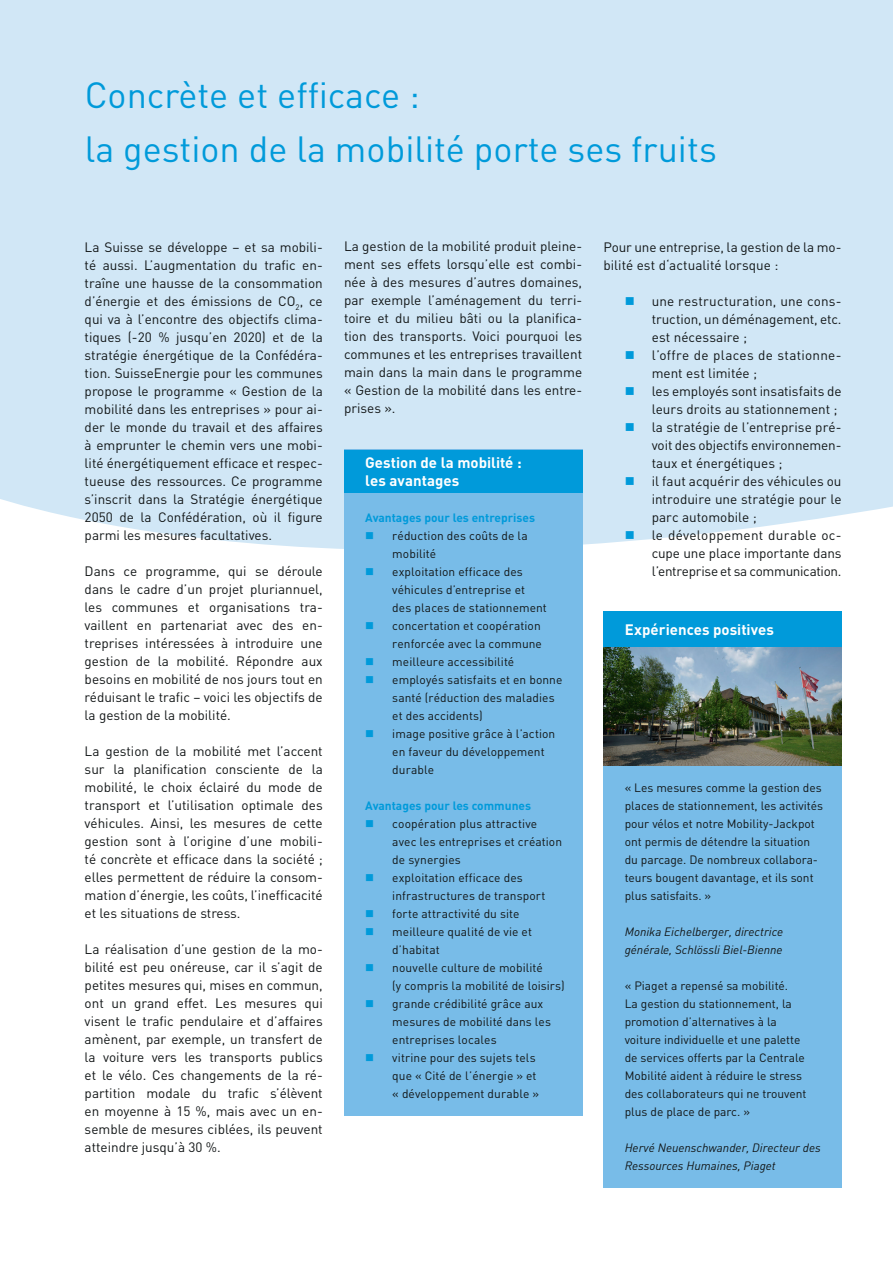
<style>
.page{position:relative;width:893px;height:1263px;background:#fff}
.page>*{position:absolute;margin:0;border:0;box-sizing:border-box;transform-origin:0 0}
.t1{font:36px/54px "DIN Pro";color:#009ada}
.t2{font:700 15px/18px "DIN Pro";color:#fff}
.t3{font:13.5px/18px "DIN Pro";color:#121617;text-align:justify}
.t4{font:12px/18px "DIN Pro";letter-spacing:.005em;color:#121617}
.t5{font:italic 12px/18px "DIN Pro";color:#121617}
.t6{font:700 12px "DIN Pro";color:#009ada}
</style>
<div class="page">
<svg style="left:0;top:0;width:893px;height:620px;background:#d5e9f6"></svg>
<div style="left:344px;top:450px;width:238px;height:666px;background:#78bce8"></div>
<div style="left:344px;top:450px;width:238px;height:42px;background:#009ada"></div>
<div style="left:603px;top:612px;width:239px;height:576px;background:#78bce8"></div>
<div style="left:603px;top:612px;width:239px;height:36px;background:#009ada"></div>
<img style="left:603px;top:648px;width:238px;height:118px">
<svg style="left:626px;top:297px;width:8px;height:8px"></svg>
<svg style="left:626px;top:351px;width:8px;height:8px"></svg>
<svg style="left:626px;top:387px;width:8px;height:8px"></svg>
<svg style="left:626px;top:423px;width:8px;height:8px"></svg>
<svg style="left:626px;top:477px;width:8px;height:8px"></svg>
<svg style="left:626px;top:531px;width:8px;height:8px"></svg>
<h1 class="t1" style="left:85px;top:66px;width:634px">Concrète et efficace :<br>la gestion de la mobilité porte ses fruits</h1>
<p class="t3" style="left:85px;top:237px;width:240px">La Suisse se développe – et sa mobili&shy;té aussi. L’augmentation du trafic en&shy;traîne une hausse de la consommation d’énergie et des émissions de CO<sub>2</sub>, ce qui va à l’encontre des objectifs clima&shy;tiques (-20 % jusqu’en 2020) et de la stratégie énergétique de la Confédéra&shy;tion. SuisseEnergie pour les communes propose le programme « Gestion de la mobilité dans les entreprises » pour ai&shy;der le monde du travail et des affaires à emprunter le chemin vers une mobi&shy;lité énergétiquement efficace et respec&shy;tueuse des ressources. Ce programme s’inscrit dans la Stratégie énergétique 2050 de la Confédération, où il figure parmi les mesures facultatives.</p>
<p class="t3" style="left:85px;top:561px;width:240px">Dans ce programme, qui se déroule dans le cadre d’un projet pluriannuel, les communes et organisations tra&shy;vaillent en partenariat avec des en&shy;treprises intéressées à introduire une gestion de la mobilité. Répondre aux besoins en mobilité de nos jours tout en réduisant le trafic – voici les objectifs de la gestion de la mobilité.</p>
<p class="t3" style="left:85px;top:741px;width:240px">La gestion de la mobilité met l’accent sur la planification consciente de la mobilité, le choix éclairé du mode de transport et l’utilisation optimale des véhicules. Ainsi, les mesures de cette gestion sont à l’origine d’une mobili&shy;té concrète et efficace dans la société ; elles permettent de réduire la consom&shy;mation d’énergie, les coûts, l’inefficacité et les situations de stress.</p>
<p class="t3" style="left:85px;top:939px;width:240px">La réalisation d’une gestion de la mo&shy;bilité est peu onéreuse, car il s’agit de petites mesures qui, mises en commun, ont un grand effet. Les mesures qui visent le trafic pendulaire et d’affaires amènent, par exemple, un transfert de la voiture vers les transports publics et le vélo. Ces changements de la ré&shy;partition modale du trafic s’élèvent en moyenne à 15 %, mais avec un en&shy;semble de mesures ciblées, ils peuvent atteindre jusqu’à 30 %.</p>
<p class="t3" style="left:344px;top:237px;width:240px">La gestion de la mobilité produit pleine&shy;ment ses effets lorsqu’elle est combi&shy;née à des mesures d’autres domaines, par exemple l’aménagement du terri&shy;toire et du milieu bâti ou la planifica&shy;tion des transports. Voici pourquoi les communes et les entreprises travaillent main dans la main dans le programme « Gestion de la mobilité dans les entre&shy;prises ».</p>
<p class="t2" style="left:365px;top:453px;width:158px">Gestion de la mobilité : les avantages</p>
<p class="t6" style="left:365px;top:509px;width:171px">Avantages pour les entreprises</p>
<p class="t4" style="left:392px;top:526px;width:172px">réduction des coûts de la mobilité<br>exploitation efficace des véhicules d’entreprise et<br>des places de stationnement concertation et coopération renforcée avec la commune meilleure accessibilité employés satisfaits et en bonne santé (réduction des maladies et des accidents)<br>image positive grâce à l’action en faveur du développement durable</p>
<p class="t6" style="left:365px;top:797px;width:167px">Avantages pour les communes</p>
<p class="t4" style="left:392px;top:814px;width:174px">coopération plus attractive<br>avec les entreprises et création de synergies<br>exploitation efficace des infrastructures de transport forte attractivité du site meilleure qualité de vie et d’habitat<br>nouvelle culture de mobilité<br>(y compris la mobilité de loisirs) grande crédibilité grâce aux mesures de mobilité dans les entreprises locales<br>vitrine pour des sujets tels<br>que « Cité de l’énergie » et<br>« développement durable »</p>
<p class="t3" style="left:603px;top:237px;width:240px">Pour une entreprise, la gestion de la mo&shy;bilité est d‘actualité lorsque :</p>
<p class="t3" style="left:652px;top:291px;width:191px;text-align:left">une restructuration, une cons&shy;truction, un déménagement, etc. est nécessaire ;<br>l’offre de places de stationne&shy;ment est limitée ;<br>les employés sont insatisfaits de leurs droits au stationnement ; la stratégie de l’entreprise pré&shy;voit des objectifs environnemen&shy;taux et énergétiques ;<br>il faut acquérir des véhicules ou introduire une stratégie pour le parc automobile ;<br>le développement durable oc&shy;cupe une place importante dans l’entreprise et sa communication.</p>
<p class="t2" style="left:625px;top:620px;width:151px">Expériences positives</p>
<p class="t4" style="left:625px;top:778px;width:200px">« Les mesures comme la gestion des places de stationnement, les activités pour vélos et notre Mobility-Jackpot ont permis de détendre la situation du parcage. De nombreux collabora&shy;teurs bougent davantage, et ils sont plus satisfaits. »</p>
<p class="t5" style="left:625px;top:922px;width:160px">Monika Eichelberger, directrice générale, Schlössli Biel-Bienne</p>
<p class="t4" style="left:625px;top:976px;width:183px">« Piaget a repensé sa mobilité.<br>La gestion du stationnement, la promotion d’alternatives à la voiture individuelle et une palette de services offerts par la Centrale<br>Mobilité aident à réduire le stress des collaborateurs qui ne trouvent plus de place de parc. »</p>
<p class="t5" style="left:625px;top:1138px;width:198px">Hervé Neuenschwander, Directeur des<br>Ressources Humaines, Piaget</p>
</div>
